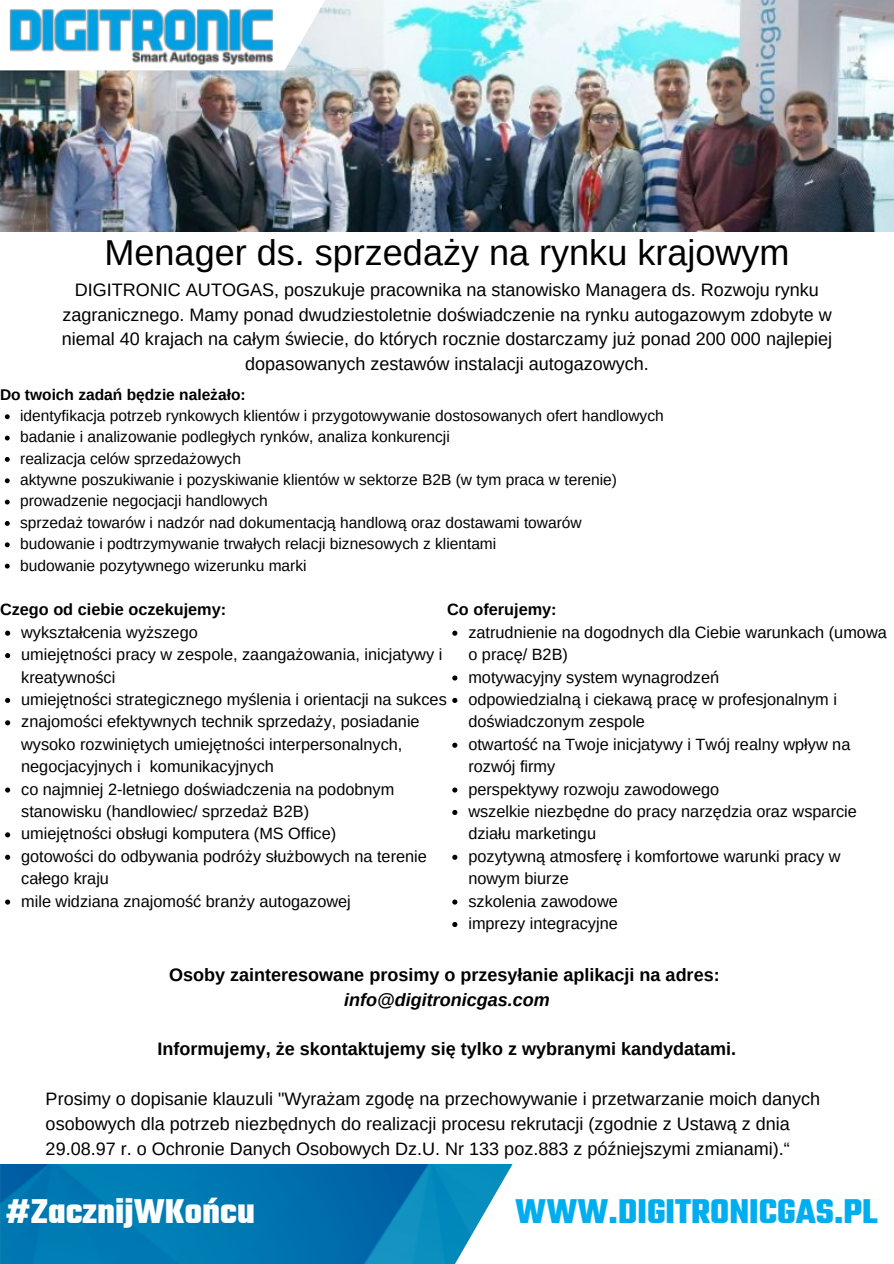
<style>
.page{position:relative;width:894px;height:1264px;background:#fff}
.page>*{position:absolute;margin:0;border:0;box-sizing:border-box;transform-origin:0 0}
.t1{font:700 37.2px "Teko";color:#00aeef}
.t2{font:700 37.2px "Teko";color:#fff}
.t3{font:36px "Arimo";color:#000}
.t4{font:18px/24.8px "Arimo";color:#000;text-align:center}
.t5{font:700 18px "Arimo";color:#000}
.t6{font:italic 700 18px "Arimo";color:#000}
.t7{font:16.35px/22.4px "Arimo";color:#000}
.t8{font:700 16.35px "Arimo";color:#000}
.t9{font:15.45px/21.3px "Arimo";color:#000}
.t10{font:700 15.45px "Arimo";color:#000}
</style>
<div class="page">
<img style="left:0;top:1164px;width:447px;height:99px">
<img style="left:0;top:0;width:893px;height:232px">
<svg style="left:5px;top:414px;width:5px;height:5px"></svg>
<svg style="left:5px;top:435px;width:5px;height:5px"></svg>
<svg style="left:5px;top:457px;width:5px;height:5px"></svg>
<svg style="left:5px;top:478px;width:5px;height:5px"></svg>
<svg style="left:5px;top:499px;width:5px;height:5px"></svg>
<svg style="left:5px;top:521px;width:5px;height:5px"></svg>
<svg style="left:5px;top:542px;width:5px;height:5px"></svg>
<svg style="left:5px;top:563px;width:5px;height:5px"></svg>
<svg style="left:5px;top:630px;width:5px;height:5px"></svg>
<svg style="left:5px;top:653px;width:5px;height:5px"></svg>
<svg style="left:5px;top:698px;width:5px;height:5px"></svg>
<svg style="left:5px;top:720px;width:5px;height:5px"></svg>
<svg style="left:5px;top:787px;width:5px;height:5px"></svg>
<svg style="left:5px;top:832px;width:5px;height:5px"></svg>
<svg style="left:5px;top:854px;width:5px;height:5px"></svg>
<svg style="left:5px;top:899px;width:5px;height:5px"></svg>
<svg style="left:452px;top:630px;width:5px;height:5px"></svg>
<svg style="left:452px;top:675px;width:5px;height:5px"></svg>
<svg style="left:452px;top:698px;width:5px;height:5px"></svg>
<svg style="left:452px;top:742px;width:5px;height:5px"></svg>
<svg style="left:452px;top:787px;width:5px;height:5px"></svg>
<svg style="left:452px;top:810px;width:5px;height:5px"></svg>
<svg style="left:452px;top:854px;width:5px;height:5px"></svg>
<svg style="left:452px;top:899px;width:5px;height:5px"></svg>
<svg style="left:452px;top:922px;width:5px;height:5px"></svg>
<svg style="left:447px;top:1164px;width:66px;height:99px"></svg>
<svg style="left:281px;top:0;width:57px;height:70px"></svg>
<img style="left:0;top:0;width:281px;height:73px">
<h2 class="t3" style="left:104px;top:233px;width:686px">Menager ds. sprzedaży na rynku krajowym</h2>
<p class="t4" style="left:62px;top:277px;width:771px">DIGITRONIC AUTOGAS, poszukuje pracownika na stanowisko Managera ds. Rozwoju rynku zagranicznego. Mamy ponad dwudziestoletnie doświadczenie na rynku autogazowym zdobyte w niemal 40 krajach na całym świecie, do których rocznie dostarczamy już ponad 200 000 najlepiej dopasowanych zestawów instalacji autogazowych.</p>
<p class="t10" style="left:0;top:386px;width:247px">Do twoich zadań będzie należało:</p>
<p class="t9" style="left:20px;top:405px;width:645px">identyfikacja potrzeb rynkowych klientów i przygotowywanie dostosowanych ofert handlowych badanie i analizowanie podległych rynków, analiza konkurencji<br>realizacja celów sprzedażowych<br>aktywne poszukiwanie i pozyskiwanie klientów w sektorze B2B (w tym praca w terenie) prowadzenie negocjacji handlowych<br>sprzedaż towarów i nadzór nad dokumentacją handlową oraz dostawami towarów<br>budowanie i podtrzymywanie trwałych relacji biznesowych z klientami<br>budowanie pozytywnego wizerunku marki</p>
<p class="t8" style="left:0;top:600px;width:228px">Czego od ciebie oczekujemy:</p>
<p class="t7" style="left:21px;top:621px;width:427px">wykształcenia wyższego<br>umiejętności pracy w zespole, zaangażowania, inicjatywy i kreatywności<br>umiejętności strategicznego myślenia i orientacji na sukces znajomości efektywnych technik sprzedaży, posiadanie wysoko rozwiniętych umiejętności interpersonalnych, negocjacyjnych i komunikacyjnych<br>co najmniej 2-letniego doświadczenia na podobnym stanowisku (handlowiec/ sprzedaż B2B)<br>umiejętności obsługi komputera (MS Office)<br>gotowości do odbywania podróży służbowych na terenie całego kraju<br>mile widziana znajomość branży autogazowej</p>
<p class="t8" style="left:447px;top:600px;width:111px">Co oferujemy:</p>
<p class="t7" style="left:468px;top:621px;width:420px">zatrudnienie na dogodnych dla Ciebie warunkach (umowa o pracę/ B2B)<br>motywacyjny system wynagrodzeń<br>odpowiedzialną i ciekawą pracę w profesjonalnym i doświadczonym zespole<br>otwartość na Twoje inicjatywy i Twój realny wpływ na rozwój firmy<br>perspektywy rozwoju zawodowego<br>wszelkie niezbędne do pracy narzędzia oraz wsparcie działu marketingu<br>pozytywną atmosferę i komfortowe warunki pracy w nowym biurze<br>szkolenia zawodowe<br>imprezy integracyjne</p>
<p class="t5" style="left:169px;top:964px;width:552px">Osoby zainteresowane prosimy o przesyłanie aplikacji na adres:</p>
<p class="t6" style="left:344px;top:989px;width:207px">info@digitronicgas.com</p>
<p class="t5" style="left:157px;top:1039px;width:580px">Informujemy, że skontaktujemy się tylko z wybranymi kandydatami.</p>
<p class="t4" style="left:46px;top:1086px;width:776px;text-align:left">Prosimy o dopisanie klauzuli "Wyrażam zgodę na przechowywanie i przetwarzanie moich danych osobowych dla potrzeb niezbędnych do realizacji procesu rekrutacji (zgodnie z Ustawą z dnia<br>29.08.97 r. o Ochronie Danych Osobowych Dz.U. Nr 133 poz.883 z późniejszymi zmianami).“</p>
<h1 class="t2" style="left:6px;top:1187px;width:251px">#ZacznijWKońcu</h1>
<h1 class="t1" style="left:515px;top:1187px;width:364px">WWW.DIGITRONICGAS.PL</h1>
</div>
